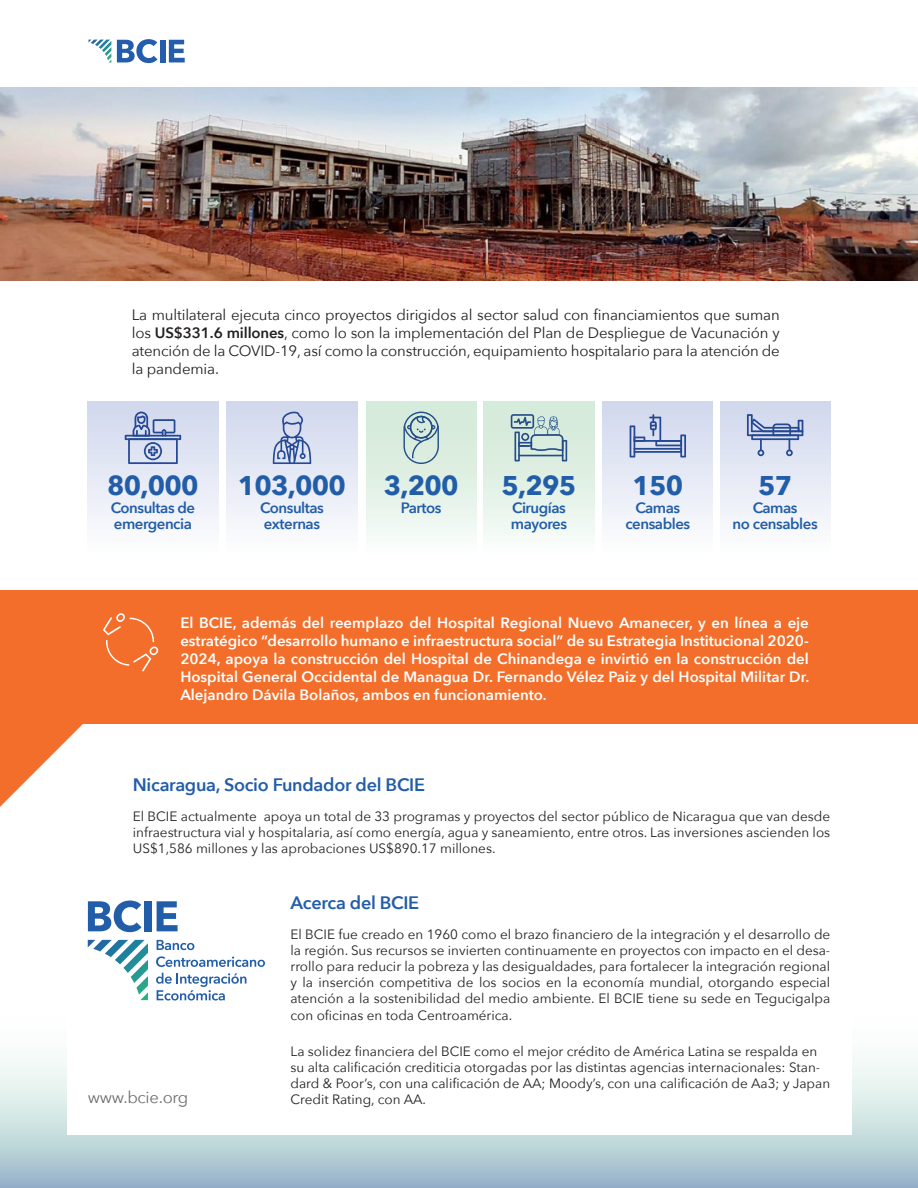
<style>
.page{position:relative;width:918px;height:1188px;background:#fff}
.page>*{position:absolute;margin:0;border:0;box-sizing:border-box;transform-origin:0 0}
.t1{font:700 27px "Avenir Next";letter-spacing:-.03em;color:#225da9}
.cuerpo{font:600 18px "Avenir Next";letter-spacing:-.015em;color:#225da9}
.cuerpo-2{font:16.5px "Avenir Next";letter-spacing:-.015em;color:#6c6d70}
.cuerpo-3{font:600 15px/18px "Avenir Next";color:#fff;text-align:justify}
.cuerpo-4{font:15px/18px "Avenir Next";letter-spacing:-.01em;color:#231f20;text-align:justify}
.t2{font:600 15px/16.5px "Avenir Next";letter-spacing:-.03em;color:#225da9}
.t3{font:13.5px/16.2px "Avenir Next";color:#231f20;text-align:justify}
.s1{font-weight:600}
</style>
<div class="page">
<svg style="left:0;top:1058px;width:918px;height:130px;background:#b7cfd8"></svg>
<div style="left:67px;top:105px;width:784px;height:1029px;background:#fff"></div>
<svg style="left:117px;top:39px;width:40px;height:24px"></svg>
<div style="left:160px;top:40px;width:5px;height:22px;background:#245dab"></div>
<svg style="left:169px;top:40px;width:16px;height:22px"></svg>
<svg style="left:89px;top:40px;width:22px;height:22px"></svg>
<div style="left:88px;top:402px;width:130px;height:152px;background:linear-gradient(to bottom,#d0d7ed,#fdfefe)"></div>
<div style="left:227px;top:402px;width:130px;height:152px;background:linear-gradient(to bottom,#d0d7ed,#fdfefe)"></div>
<div style="left:366px;top:402px;width:110px;height:152px;background:linear-gradient(to bottom,#cfe7d5,#f7fcf8)"></div>
<div style="left:484px;top:402px;width:110px;height:152px;background:linear-gradient(to bottom,#cfe7d5,#f7fcf9)"></div>
<div style="left:603px;top:402px;width:110px;height:152px;background:linear-gradient(to bottom,#cfd6ec,#fdfefe)"></div>
<div style="left:720px;top:402px;width:110px;height:152px;background:linear-gradient(to bottom,#d0d7ed,#fdfefe)"></div>
<svg style="left:88px;top:940px;width:60px;height:60px"></svg>
<svg style="left:88px;top:901px;width:54px;height:31px"></svg>
<div style="left:145px;top:901px;width:7px;height:30px;background:#225da9"></div>
<svg style="left:157px;top:901px;width:21px;height:30px"></svg>
<svg style="left:157px;top:940px;width:37px;height:10px"></svg>
<svg style="left:156px;top:956px;width:109px;height:11px"></svg>
<svg style="left:156px;top:973px;width:90px;height:28px"></svg>
<div style="left:0;top:590px;width:918px;height:133px;background:#f36e2a"></div>
<svg style="left:0;top:723px;width:88px;height:84px"></svg>
<svg style="left:125px;top:412px;width:56px;height:52px;background:#a6b4d6"></svg>
<svg style="left:273px;top:412px;width:38px;height:52px;background:#a4b3d5"></svg>
<svg style="left:403px;top:412px;width:36px;height:52px;background:#acc4c8"></svg>
<svg style="left:511px;top:414px;width:56px;height:47px;background:#a8c1c6"></svg>
<svg style="left:630px;top:414px;width:56px;height:44px;background:#aab8d8"></svg>
<svg style="left:747px;top:414px;width:56px;height:42px;background:#a6b4d6"></svg>
<svg style="left:103px;top:613px;width:55px;height:58px"></svg>
<img style="left:0;top:88px;width:918px;height:193px">
<p class="cuerpo-4" style="left:132px;top:305px;width:650px">La multilateral ejecuta cinco proyectos dirigidos al sector salud con financiamientos que suman los <span class="s1">US$331.6 millones</span>, como lo son la implementación del Plan de Despliegue de Vacunación y atención de la COVID-19, así como la construcción, equipamiento hospitalario para la atención de la pandemia.</p>
<p class="t1" style="left:107px;top:462px;width:93px">80,000</p>
<p class="t1" style="left:238px;top:462px;width:109px">103,000</p>
<p class="t1" style="left:384px;top:462px;width:76px">3,200</p>
<p class="t1" style="left:502px;top:462px;width:76px">5,295</p>
<p class="t1" style="left:632px;top:462px;width:52px">150</p>
<p class="t1" style="left:758px;top:462px;width:36px">57</p>
<p class="t2" style="left:111px;top:499px;width:86px">Consultas de emergencia</p>
<p class="t2" style="left:260px;top:499px;width:65px">Consultas externas</p>
<p class="t2" style="left:401px;top:499px;width:42px">Partos</p>
<p class="t2" style="left:511px;top:499px;width:58px">Cirugías mayores</p>
<p class="t2" style="left:625px;top:499px;width:66px;text-align:center">Camas censables</p>
<p class="t2" style="left:733px;top:499px;width:87px;text-align:center">Camas<br>no censables</p>
<p class="cuerpo-3" style="left:180px;top:614px;width:631px">El BCIE, además del reemplazo del Hospital Regional Nuevo Amanecer, y en línea a eje estratégico “desarrollo humano e infraestructura social” de su Estrategia Institucional 2020- 2024, apoya la construcción del Hospital de Chinandega e invirtió en la construcción del Hospital General Occidental de Managua Dr. Fernando Vélez Paiz y del Hospital Militar Dr.<br>Alejandro Dávila Bolaños, ambos en funcionamiento.</p>
<p class="cuerpo" style="left:133px;top:770px;width:294px">Nicaragua, Socio Fundador del BCIE</p>
<p class="t3" style="left:133px;top:808px;width:699px">El BCIE actualmente apoya un total de 33 programas y proyectos del sector público de Nicaragua que van desde infraestructura vial y hospitalaria, así como energía, agua y saneamiento, entre otros. Las inversiones ascienden los US$1,586 millones y las aprobaciones US$890.17 millones.</p>
<p class="cuerpo" style="left:291px;top:887px;width:130px">Acerca del BCIE</p>
<p class="t3" style="left:291px;top:925px;width:541px">El BCIE fue creado en 1960 como el brazo financiero de la integración y el desarrollo de la región. Sus recursos se invierten continuamente en proyectos con impacto en el desa&shy;rrollo para reducir la pobreza y las desigualdades, para fortalecer la integración regional y la inserción competitiva de los socios en la economía mundial, otorgando especial atención a la sostenibilidad del medio ambiente. El BCIE tiene su sede en Tegucigalpa con oficinas en toda Centroamérica.</p>
<p class="t3" style="left:291px;top:1042px;width:541px;text-align:left">La solidez financiera del BCIE como el mejor crédito de América Latina se respalda en su alta calificación crediticia otorgadas por las distintas agencias internacionales: Stan&shy;dard &amp; Poor’s, con una calificación de AA; Moody’s, con una calificación de Aa3; y Japan</p>
<p class="cuerpo-2" style="left:88px;top:1084px;width:102px">www.bcie.org</p>
<p class="t3" style="left:291px;top:1091px;width:137px">Credit Rating, con AA.</p>
</div>
